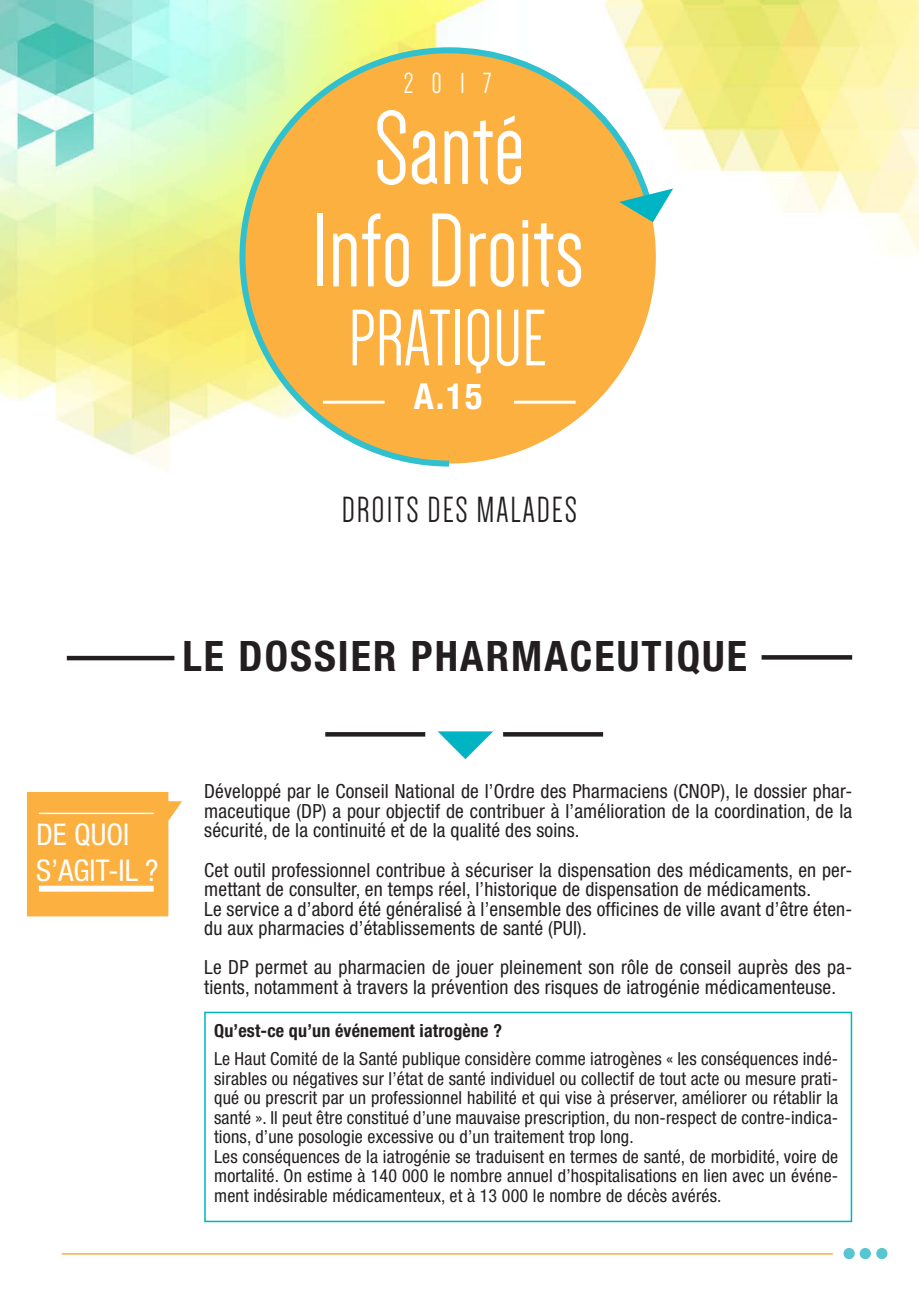
<style>
.page{position:relative;width:919px;height:1289px;background:#fff}
.page>*{position:absolute;margin:0;border:0;box-sizing:border-box;transform-origin:0 0}
.t1{font:108px/102.4px "Dense";color:#fff;text-align:center}
.t2{font:82.5px "Dense";color:#fff}
.t3{font:700 condensed 42px "Helvetica Neue LT Std";letter-spacing:.05em;color:#231f20}
.t4{font:37.5px "Dense";letter-spacing:.05em;color:#231f20}
.t5{font:700 condensed 36px "Helvetica Neue LT Std";color:#fff}
.t6{font:condensed 30px/36px "Helvetica Neue LT Std";color:#fff}
.t7{font:30px "Dense";color:#fff}
.t8{font:condensed 19.5px/19.5px "Helvetica Neue LT Std";letter-spacing:.01em;color:#231f20}
.t9{font:condensed 18px/19.5px "Helvetica Neue LT Std";letter-spacing:.01em;color:#231f20}
.t10{font:700 condensed 18px "Helvetica Neue LT Std";letter-spacing:.01em;color:#231f20}
</style>
<div class="page">
<img style="left:0;top:0;width:918px;height:1260px">
<svg style="left:236px;top:44px;width:418px;height:425px;background:#f3c266"></svg>
<svg style="left:27px;top:792px;width:155px;height:124px;background:#fbb750"></svg>
<hr style="left:39px;top:812px;width:115px;height:2px;background:#fff">
<div style="left:39px;top:885px;width:115px;height:6px;background:#fff"></div>
<svg style="left:619px;top:188px;width:54px;height:34px"></svg>
<div style="left:876px;top:1247px;width:11px;height:12px;background:#58c6d2;border-radius:50%"></div>
<div style="left:859px;top:1247px;width:11px;height:12px;background:#58c6d2;border-radius:50%"></div>
<div style="left:843px;top:1247px;width:11px;height:12px;background:#58c6d2;border-radius:50%"></div>
<hr style="left:62px;top:1252px;width:770px;height:2px;background:#fbb03f">
<svg style="left:437px;top:731px;width:56px;height:28px"></svg>
<svg style="left:325px;top:732px;width:100px;height:4px"></svg>
<svg style="left:503px;top:732px;width:100px;height:4px"></svg>
<hr style="left:323px;top:400px;width:61px;height:3px;background:#fff">
<hr style="left:514px;top:400px;width:61px;height:3px;background:#fff">
<hr style="left:67px;top:656px;width:107px;height:4px;background:#231f20">
<svg style="left:761px;top:655px;width:91px;height:4px"></svg>
<div style="left:204px;top:1011px;width:648px;height:211px;border:2px solid #00b4c4"></div>
<h3 class="t7" style="left:404px;top:68px;width:89px">2017</h3>
<h1 class="t1" style="left:312px;top:98px;width:273px">Santé<br>Info Droits</h1>
<h2 class="t2" style="left:348px;top:298px;width:200px">PRATIQUE</h2>
<h3 class="t5" style="left:414px;top:375px;width:70px">A.15</h3>
<h3 class="t4" style="left:342px;top:491px;width:237px">DROITS DES MALADES</h3>
<h3 class="t3" style="left:182px;top:630px;width:566px">LE DOSSIER PHARMACEUTIQUE</h3>
<h3 class="t6" style="left:36px;top:816px;width:124px">DE QUOI<br>S’AGIT-IL ?</h3>
<p class="t8" style="left:204px;top:781px;width:649px;text-align:justify">Développé par le Conseil National de l’Ordre des Pharmaciens (CNOP), le dossier phar&shy;maceutique (DP) a pour objectif de contribuer à l’amélioration de la coordination, de la sécurité, de la continuité et de la qualité des soins.</p>
<p class="t8" style="left:204px;top:859px;width:649px">Cet outil professionnel contribue à sécuriser la dispensation des médicaments, en per&shy;mettant de consulter, en temps réel, l’historique de dispensation de médicaments.<br>Le service a d’abord été généralisé à l’ensemble des officines de ville avant d’être éten&shy;du aux pharmacies d’établissements de santé (PUI).</p>
<p class="t8" style="left:204px;top:957px;width:649px">Le DP permet au pharmacien de jouer pleinement son rôle de conseil auprès des pa&shy;tients, notamment à travers la prévention des risques de iatrogénie médicamenteuse.</p>
<p class="t10" style="left:214px;top:1020px;width:289px">Qu’est-ce qu’un événement iatrogène ?</p>
<p class="t9" style="left:214px;top:1049px;width:625px">Le Haut Comité de la Santé publique considère comme iatrogènes « les conséquences indé&shy;sirables ou négatives sur l’état de santé individuel ou collectif de tout acte ou mesure prati&shy;qué ou prescrit par un professionnel habilité et qui vise à préserver, améliorer ou rétablir la santé ». Il peut être constitué d’une mauvaise prescription, du non-respect de contre-indica&shy;tions, d’une posologie excessive ou d’un traitement trop long.<br>Les conséquences de la iatrogénie se traduisent en termes de santé, de morbidité, voire de mortalité. On estime à 140 000 le nombre annuel d’hospitalisations en lien avec un événe&shy;ment indésirable médicamenteux, et à 13 000 le nombre de décès avérés.</p>
</div>
